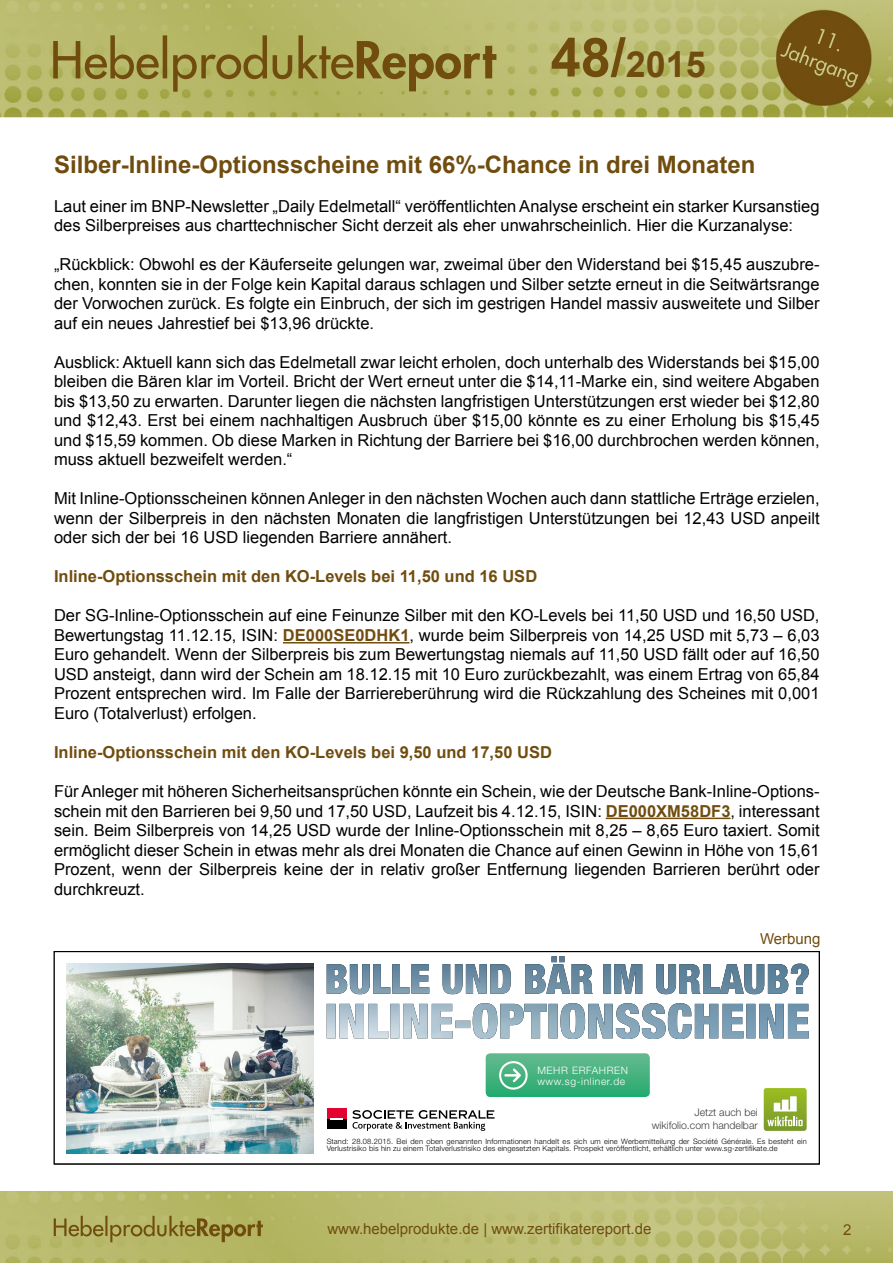
<style>
.page{position:relative;width:893px;height:1263px;background:#fff}
.page>*{position:absolute;margin:0;border:0;box-sizing:border-box;transform-origin:0 0}
.t1{font:700 36px "Arial";color:#704d0f}
.t2{font:700 24px "Arial";color:#704d0f}
.t3{font:16.5px/19.5px "Arial";color:#000;text-align:justify}
.t4{font:700 16.5px "Arial";color:#704d0f}
.t5{font:15px "Arial";color:#704d0f}
.t6{font:300 10.5px/12.6px "Helvetica Neue";color:#3c3c3b;text-align:right}
.t7{font:300 10.2px/10.8px "Helvetica Neue";letter-spacing:.06em;color:#fff}
.t8{font:300 7.5px/7.5px "Helvetica Neue";letter-spacing:.02em;color:#000}
.s1{font-size:54px}
.s2{font-weight:700;color:#704d0f}
</style>
<div class="page">
<img style="left:0;top:1192px;width:893px;height:71px">
<img style="left:0;top:0;width:893px;height:118px">
<hr style="left:283px;top:642px;width:126px;height:1px;background:#704d0f">
<hr style="left:606px;top:818px;width:124px;height:1px;background:#704d0f">
<svg style="left:352px;top:1110px;width:143px;height:21px"></svg>
<div style="left:327px;top:1109px;width:19px;height:10px;background:#e4032e"></div>
<div style="left:327px;top:1119px;width:19px;height:9px;background:#000"></div>
<svg style="left:330px;top:1118px;width:13px;height:1px"></svg>
<img style="left:67px;top:963px;width:247px;height:190px">
<svg style="left:327px;top:994px;width:482px;height:45px"></svg>
<img style="left:327px;top:956px;width:482px;height:38px">
<svg style="left:764px;top:1088px;width:43px;height:43px;background:#a5be58"></svg>
<svg style="left:486px;top:1053px;width:164px;height:44px;background:#4cb584"></svg>
<div style="left:54px;top:951px;width:766px;height:213px;border:1px solid #000"></div>
<h1 class="t1" style="left:551px;top:39px;width:157px"><span class="s1">48/</span>2015</h1>
<h2 class="t2" style="left:54px;top:147px;width:703px">Silber-Inline-Optionsscheine mit 66%-Chance in drei Monaten</h2>
<p class="t3" style="left:54px;top:196px;width:767px">Laut einer im BNP-Newsletter „Daily Edelmetall“ veröffentlichten Analyse erscheint ein starker Kursanstieg des Silberpreises aus charttechnischer Sicht derzeit als eher unwahrscheinlich. Hier die Kurzanalyse:</p>
<p class="t3" style="left:54px;top:255px;width:767px">„Rückblick: Obwohl es der Käuferseite gelungen war, zweimal über den Widerstand bei $15,45 auszubre&shy;chen, konnten sie in der Folge kein Kapital daraus schlagen und Silber setzte erneut in die Seitwärtsrange der Vorwochen zurück. Es folgte ein Einbruch, der sich im gestrigen Handel massiv ausweitete und Silber auf ein neues Jahrestief bei $13,96 drückte.</p>
<p class="t3" style="left:54px;top:352px;width:767px">Ausblick: Aktuell kann sich das Edelmetall zwar leicht erholen, doch unterhalb des Widerstands bei $15,00 bleiben die Bären klar im Vorteil. Bricht der Wert erneut unter die $14,11-Marke ein, sind weitere Abgaben bis $13,50 zu erwarten. Darunter liegen die nächsten langfristigen Unterstützungen erst wieder bei $12,80 und $12,43. Erst bei einem nachhaltigen Ausbruch über $15,00 könnte es zu einer Erholung bis $15,45 und $15,59 kommen. Ob diese Marken in Richtung der Barriere bei $16,00 durchbrochen werden können, muss aktuell bezweifelt werden.“</p>
<p class="t3" style="left:54px;top:489px;width:767px">Mit Inline-Optionsscheinen können Anleger in den nächsten Wochen auch dann stattliche Erträge erzielen, wenn der Silberpreis in den nächsten Monaten die langfristigen Unterstützungen bei 12,43 USD anpeilt oder sich der bei 16 USD liegenden Barriere annähert.</p>
<p class="t4" style="left:54px;top:565px;width:485px">Inline-Optionsschein mit den KO-Levels bei 11,50 und 16 USD</p>
<p class="t3" style="left:54px;top:606px;width:767px">Der SG-Inline-Optionsschein auf eine Feinunze Silber mit den KO-Levels bei 11,50 USD und 16,50 USD, Bewertungstag 11.12.15, ISIN: <span class="s2">DE000SE0DHK1</span>, wurde beim Silberpreis von 14,25 USD mit 5,73 – 6,03<br>Euro gehandelt. Wenn der Silberpreis bis zum Bewertungstag niemals auf 11,50 USD fällt oder auf 16,50<br>USD ansteigt, dann wird der Schein am 18.12.15 mit 10 Euro zurückbezahlt, was einem Ertrag von 65,84<br>Prozent entsprechen wird. Im Falle der Barriereberührung wird die Rückzahlung des Scheines mit 0,001<br>Euro (Totalverlust) erfolgen.</p>
<p class="t4" style="left:54px;top:741px;width:499px">Inline-Optionsschein mit den KO-Levels bei 9,50 und 17,50 USD</p>
<p class="t3" style="left:54px;top:781px;width:767px">Für Anleger mit höheren Sicherheitsansprüchen könnte ein Schein, wie der Deutsche Bank-Inline-Options&shy;schein mit den Barrieren bei 9,50 und 17,50 USD, Laufzeit bis 4.12.15, ISIN: <span class="s2">DE000XM58DF3</span>, interessant sein. Beim Silberpreis von 14,25 USD wurde der Inline-Optionsschein mit 8,25 – 8,65 Euro taxiert. Somit ermöglicht dieser Schein in etwas mehr als drei Monaten die Chance auf einen Gewinn in Höhe von 15,61<br>Prozent, wenn der Silberpreis keine der in relativ großer Entfernung liegenden Barrieren berührt oder durchkreuzt.</p>
<p class="t5" style="left:760px;top:929px;width:62px">Werbung</p>
<p class="t7" style="left:537px;top:1064px;width:92px">MEHR ERFAHREN www.sg-inliner.de</p>
<p class="t6" style="left:652px;top:1106px;width:107px">Jetzt auch bei wikifolio.com handelbar</p>
<p class="t8" style="left:327px;top:1137px;width:481px">Stand: 28.08.2015. Bei den oben genannten Informationen handelt es sich um eine Werbemitteilung der Société Générale. Es besteht ein<br>Verlustrisiko bis hin zu einem Totalverlustrisiko des eingesetzten Kapitals. Prospekt veröffentlicht, erhältlich unter www.sg-zertifikate.de</p>
<p class="t5" style="left:327px;top:1218px;width:326px">www.hebelprodukte.de | www.zertifikatereport.de</p>
<p class="t5" style="left:843px;top:1219px;width:10px">2</p>
</div>
